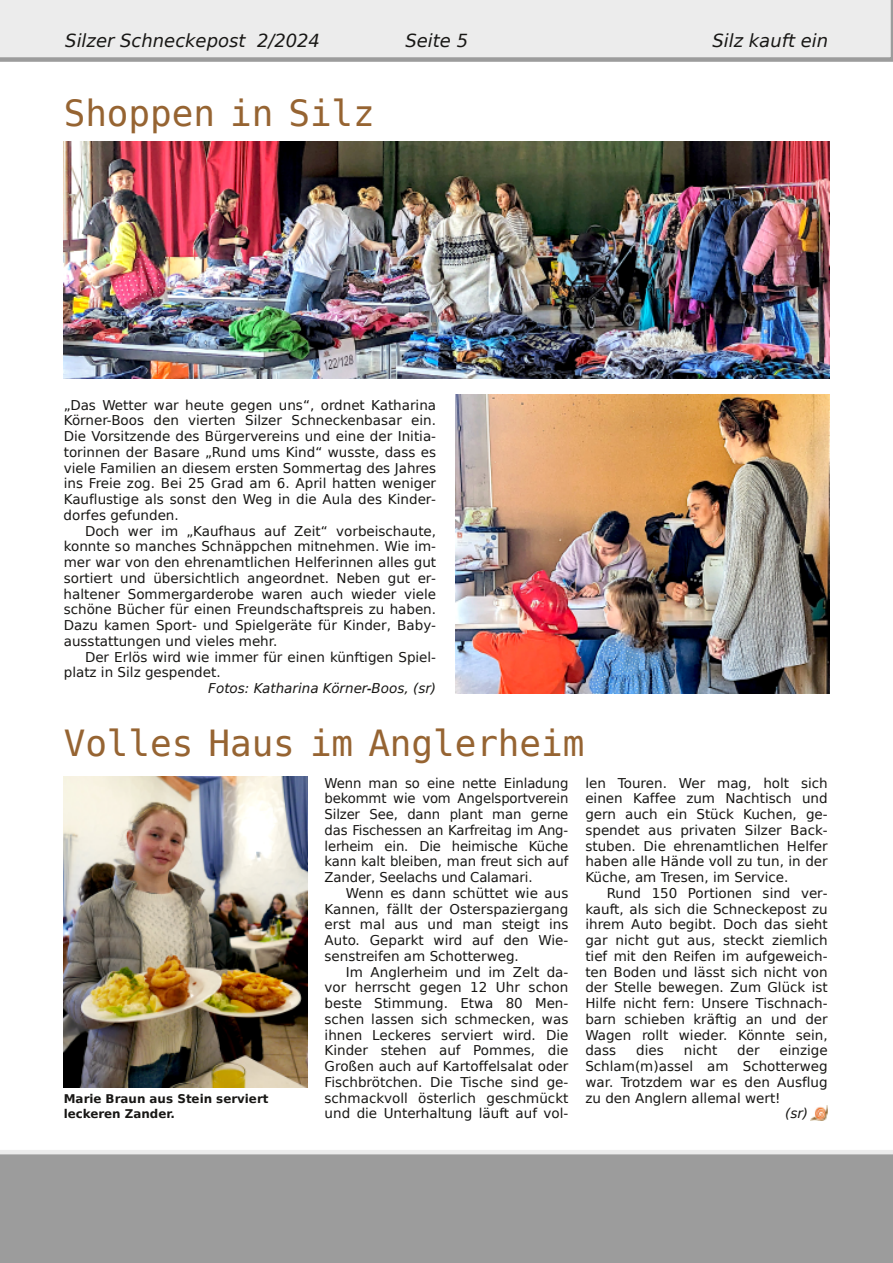
<style>
.page{position:relative;width:893px;height:1263px;background:#fff}
.page>*{position:absolute;margin:0;border:0;box-sizing:border-box;transform-origin:0 0}
.t1{font:36px "Bitstream Vera Sans Mono";color:#966432}
.t2{font:italic 18px "Bitstream Vera Sans";color:#181715}
.t3{font:13.5px/15.8px "Bitstream Vera Sans";color:#181715;text-align:justify}
.t4{font:italic 13.5px "Bitstream Vera Sans";color:#181715}
.t5{font:700 12px/15.8px "Bitstream Vera Sans";letter-spacing:-.005em;color:#181715}
</style>
<div class="page">
<div style="left:0;top:1150px;width:893px;height:113px;background:#9c9c9c"></div>
<svg style="left:0;top:0;width:893px;height:62px;background:#e6e6e6"></svg>
<img style="left:64px;top:142px;width:765px;height:237px">
<img style="left:64px;top:776px;width:243px;height:312px">
<img style="left:810px;top:1106px;width:18px;height:14px">
<img style="left:455px;top:394px;width:374px;height:299px">
<h2 class="t2" style="left:65px;top:31px;width:256px">Silzer Schneckepost 2/2024</h2>
<h2 class="t2" style="left:405px;top:31px;width:64px">Seite 5</h2>
<h2 class="t2" style="left:712px;top:31px;width:117px">Silz kauft ein</h2>
<h1 class="t1" style="left:64px;top:93px;width:313px">Shoppen in Silz</h1>
<p class="t3" style="left:64px;top:397px;width:374px">„Das Wetter war heute gegen uns“, ordnet Katharina Körner-Boos den vierten Silzer Schneckenbasar ein.<br>Die Vorsitzende des Bürgervereins und eine der Initia&shy;torinnen der Basare „Rund ums Kind“ wusste, dass es viele Familien an diesem ersten Sommertag des Jahres ins Freie zog. Bei 25 Grad am 6. April hatten weniger Kauflustige als sonst den Weg in die Aula des Kinder&shy;dorfes gefunden.</p>
<p class="t3" style="left:64px;top:523px;width:374px;text-indent:21px">Doch wer im „Kaufhaus auf Zeit“ vorbeischaute, konnte so manches Schnäppchen mitnehmen. Wie im&shy;mer war von den ehrenamtlichen Helferinnen alles gut sortiert und übersichtlich angeordnet. Neben gut er&shy;haltener Sommergarderobe waren auch wieder viele schöne Bücher für einen Freundschaftspreis zu haben.<br>Dazu kamen Sport- und Spielgeräte für Kinder, Baby&shy;ausstattungen und vieles mehr.</p>
<p class="t3" style="left:64px;top:649px;width:374px;text-indent:21px">Der Erlös wird wie immer für einen künftigen Spiel&shy;platz in Silz gespendet.</p>
<p class="t4" style="left:208px;top:680px;width:229px">Fotos: Katharina Körner-Boos, (sr)</p>
<h1 class="t1" style="left:64px;top:723px;width:522px">Volles Haus im Anglerheim</h1>
<p class="t3" style="left:325px;top:775px;width:245px">Wenn man so eine nette Einladung bekommt wie vom Angelsportverein Silzer See, dann plant man gerne das Fischessen an Karfreitag im Ang&shy;lerheim ein. Die heimische Küche kann kalt bleiben, man freut sich auf Zander, Seelachs und Calamari.</p>
<p class="t3" style="left:325px;top:885px;width:245px;text-indent:21px">Wenn es dann schüttet wie aus Kannen, fällt der Osterspaziergang erst mal aus und man steigt ins Auto. Geparkt wird auf den Wie&shy;senstreifen am Schotterweg.</p>
<p class="t3" style="left:325px;top:964px;width:245px;text-indent:21px">Im Anglerheim und im Zelt da&shy;vor herrscht gegen 12 Uhr schon beste Stimmung. Etwa 80 Men&shy;schen lassen sich schmecken, was ihnen Leckeres serviert wird. Die Kinder stehen auf Pommes, die Großen auch auf Kartoffelsalat oder Fischbrötchen. Die Tische sind ge&shy;schmackvoll österlich geschmückt und die Unterhaltung läuft auf vol-</p>
<p class="t3" style="left:585px;top:775px;width:244px">len Touren. Wer mag, holt sich einen Kaffee zum Nachtisch und gern auch ein Stück Kuchen, ge&shy;spendet aus privaten Silzer Back&shy;stuben. Die ehrenamtlichen Helfer haben alle Hände voll zu tun, in der Küche, am Tresen, im Service.</p>
<p class="t3" style="left:585px;top:885px;width:244px;text-indent:21px">Rund 150 Portionen sind ver&shy;kauft, als sich die Schneckepost zu ihrem Auto begibt. Doch das sieht gar nicht gut aus, steckt ziemlich tief mit den Reifen im aufgeweich&shy;ten Boden und lässt sich nicht von der Stelle bewegen. Zum Glück ist Hilfe nicht fern: Unsere Tischnach&shy;barn schieben kräftig an und der Wagen rollt wieder. Könnte sein, dass</p>
<p class="t3" style="left:585px;top:1043px;width:244px;text-indent:194px">einzige Schlam(m)assel am Schotterweg war. Trotzdem war es den Ausflug zu den Anglern allemal wert!</p>
<p class="t4" style="left:785px;top:1106px;width:25px">(sr)</p>
<p class="t3" style="left:636px;top:1043px;width:29px">dies</p>
<p class="t3" style="left:684px;top:1043px;width:35px">nicht</p>
<p class="t3" style="left:737px;top:1043px;width:24px">der</p>
<p class="t5" style="left:64px;top:1090px;width:206px">Marie Braun aus Stein serviert leckeren Zander.</p>
</div>
